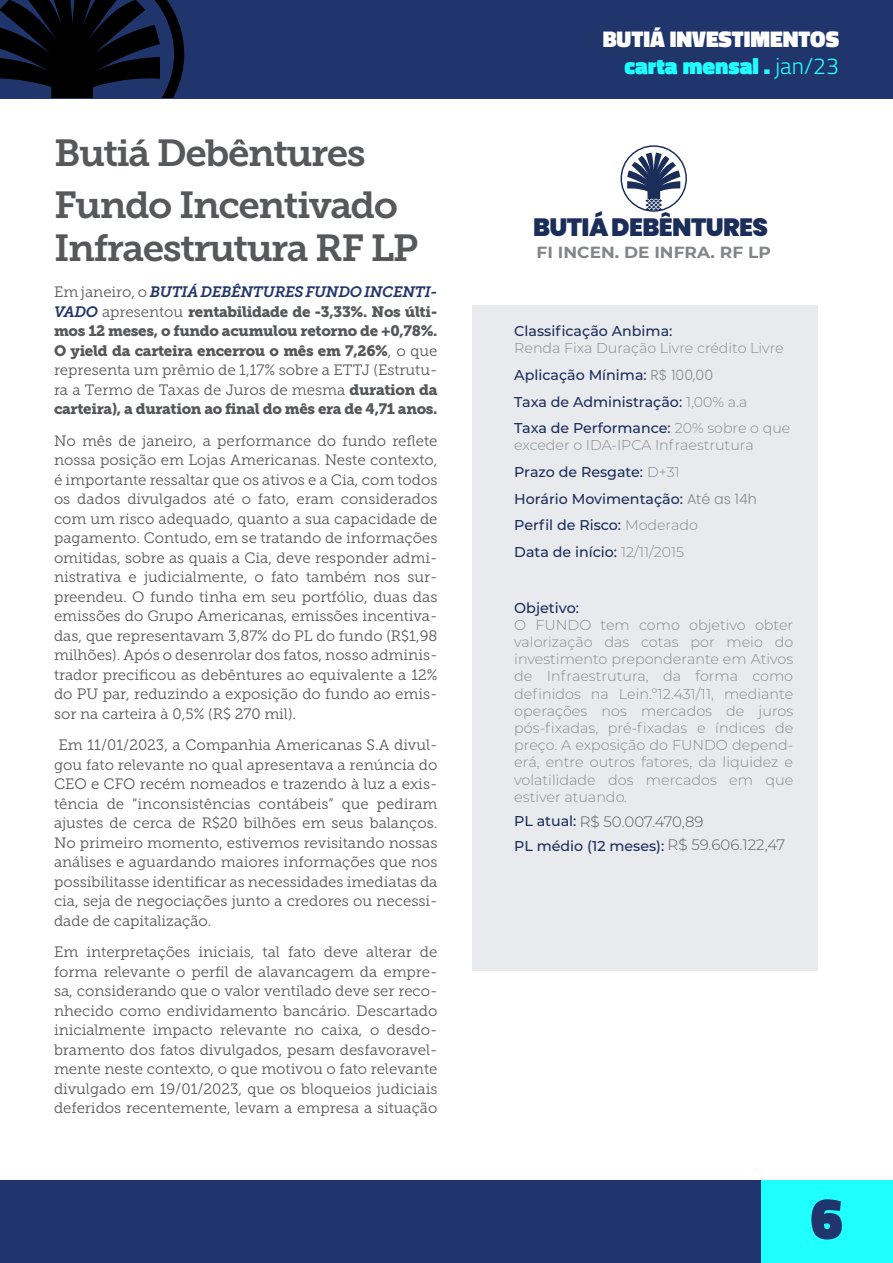
<style>
.page{position:relative;width:893px;height:1263px;background:#fff}
.page>*{position:absolute;margin:0;border:0;box-sizing:border-box;transform-origin:0 0}
.t1{font:900 58.65px "Titillium Web";color:#20356b}
.t2{font:37.5px/52.2px "Museo Slab 700";letter-spacing:-.04em;color:#57585a}
.t3{font:900 25.05px "Poppins";letter-spacing:-.025em;color:#1b2e5a}
.t4{font:900 22.95px/27.6px "Titillium Web";color:#fff;text-align:right}
.t5{font:700 16.2px "Montserrat";color:#838687;scale:1.05 1}
.t6{font:15px/19.5px "Museo Slab 300";color:#57585a;text-align:justify}
.t7{font:15px/19.5px "Museo Slab 900";letter-spacing:-.02em;color:#57585a;text-align:justify}
.t8{font:300 15px "Montserrat Alternates";letter-spacing:-.005em;color:#595a5c}
.t9{font:300 14.4px/17.2px "Montserrat";color:#878a8c}
.t10{font:500 14.25px/26.7px "Montserrat";color:#1b2e5a}
.t11{font:300 14.25px/17.1px "Montserrat";color:#878a8c}
.s1{font-family:"Museo Slab 300"}
.s2{font-family:"Museo Slab 700";font-style:italic;color:#20356b}
.s3{color:#20ffff}
.s4{font-weight:300;color:#20ffff}
.s5{font-weight:500;color:#1b2e5a}
.s6{font-family:"Poppins";font-weight:300;color:#878a8c}
.s7{font-weight:300;color:#878a8c}
.s8{font-family:"Montserrat";font-weight:500;font-size:14.25px;color:#1b2e5a}
.s9{font-family:"Montserrat Alternates";font-weight:300;font-size:15px;color:#595a5c}
</style>
<div class="page">
<div style="left:0;top:0;width:893px;height:98px;background:#20356b"></div>
<svg style="left:0;top:0;width:184px;height:98px"></svg>
<div style="left:0;top:1180px;width:761px;height:83px;background:#20356b"></div>
<div style="left:761px;top:1180px;width:132px;height:83px;background:#20ffff"></div>
<div style="left:620px;top:145px;width:67px;height:67px;border:1px solid #1b2e5a;border-radius:50%"></div>
<svg style="left:627px;top:153px;width:53px;height:58px"></svg>
<div style="left:473px;top:305px;width:345px;height:665px;background:#e8eaee"></div>
<p class="t2" style="left:54px;top:127px;width:346px">Butiá Debêntures<br>Fundo Incentivado</p>
<p class="t2" style="left:54px;top:223px;width:366px">Infraestrutura RF LP</p>
<p class="t7" style="left:54px;top:282px;width:385px"><span class="s1">Em janeiro, o</span> <span class="s2">BUTIÁ DEBÊNTURES FUNDO INCENTI-VADO</span> <span class="s1">apresentou</span> rentabilidade de -3,33%. Nos últi&shy;mos 12 meses, o fundo acumulou retorno de +0,78%.<br>O yield da carteira encerrou o mês em 7,26%<span class="s1">, o que representa um prêmio de 1,17% sobre a ETTJ (Estrutu&shy;ra a Termo de Taxas de Juros de mesma</span> duration da carteira), a duration ao final do mês era de 4,71 anos.</p>
<p class="t6" style="left:54px;top:431px;width:385px">No mês de janeiro, a performance do fundo reflete nossa posição em Lojas Americanas. Neste contexto, é importante ressaltar que os ativos e a Cia, com todos os dados divulgados até o fato, eram considerados com um risco adequado, quanto a sua capacidade de pagamento. Contudo, em se tratando de informações omitidas, sobre as quais a Cia, deve responder admi&shy;nistrativa e judicialmente, o fato também nos sur&shy;preendeu. O fundo tinha em seu portfólio, duas das emissões do Grupo Americanas, emissões incentiva&shy;das, que representavam 3,87% do PL do fundo (R$1,98 milhões). Após o desenrolar dos fatos, nosso adminis&shy;trador precificou as debêntures ao equivalente a 12% do PU par, reduzindo a exposição do fundo ao emis&shy;sor na carteira à 0,5% (R$ 270 mil).</p>
<p class="t6" style="left:54px;top:735px;width:385px;text-indent:5px">Em 11/01/2023, a Companhia Americanas S.A divul&shy;gou fato relevante no qual apresentava a renúncia do CEO e CFO recém nomeados e trazendo à luz a exis&shy;tência de “inconsistências contábeis” que pediram ajustes de cerca de R$20 bilhões em seus balanços.<br>No primeiro momento, estivemos revisitando nossas análises e aguardando maiores informações que nos possibilitasse identificar as necessidades imediatas da cia, seja de negociações junto a credores ou necessi&shy;dade de capitalização.</p>
<p class="t6" style="left:54px;top:942px;width:385px">Em interpretações iniciais, tal fato deve alterar de forma relevante o perfil de alavancagem da empre&shy;sa, considerando que o valor ventilado deve ser reco&shy;nhecido como endividamento bancário. Descartado inicialmente impacto relevante no caixa, o desdo&shy;bramento dos fatos divulgados, pesam desfavoravel&shy;mente neste contexto, o que motivou o fato relevante divulgado em 19/01/2023, que os bloqueios judiciais deferidos recentemente, levam a empresa a situação</p>
<h3 class="t4" style="left:603px;top:25px;width:238px">BUTIÁ INVESTIMENTOS <span class="s3">carta mensal .</span> <span class="s4">jan/23</span></h3>
<p class="t3" style="left:533px;top:213px;width:237px">BUTIÁ DEBÊNTURES</p>
<p class="t5" style="left:537px;top:240px;width:225px">FI INCEN. DE INFRA. RF LP</p>
<p class="t11" style="left:514px;top:322px;width:271px"><span class="s5">Classificação Anbima:<br></span>Renda Fixa Duração Livre crédito Livre</p>
<p class="t10" style="left:514px;top:361px;width:278px">Aplicação Mínima: <span class="s6">R$ 100,00<br></span>Taxa de Administração: <span class="s7">1,00% a.a<br></span>Taxa de Performance: <span class="s7">20% sobre o que</span></p>
<p class="t10" style="left:514px;top:431px;width:244px"><span class="s7">exceder o IDA-IPCA Infraestrutura<br></span>Prazo de Resgate: <span class="s7">D+31<br></span>Horário Movimentação: <span class="s6">Até as 14h<br></span>Perfil de Risco: <span class="s7">Moderado<br></span>Data de início: <span class="s7">12/11/2015</span></p>
<p class="t9" style="left:514px;top:598px;width:280px"><span class="s5">Objetivo:<br></span>O FUNDO tem como objetivo obter valorização das cotas por meio do investimento preponderante em Ativos de Infraestrutura, da forma como definidos na Lein.º12.431/11, mediante operações nos mercados de juros pós-fixadas, pré-fixadas e índices de preço. A exposição do FUNDO depend&shy;erá, entre outros fatores, da liquidez e volatilidade dos mercados em que estiver atuando.</p>
<p class="t8" style="left:514px;top:811px;width:191px"><span class="s8">PL atual:</span> R$ 50.007.470,89</p>
<p class="t10" style="left:514px;top:832px;width:272px">PL médio (12 meses): <span class="s9">R$ 59.606.122,47</span></p>
<p class="t1" style="left:810px;top:1175px;width:34px">6</p>
</div>
